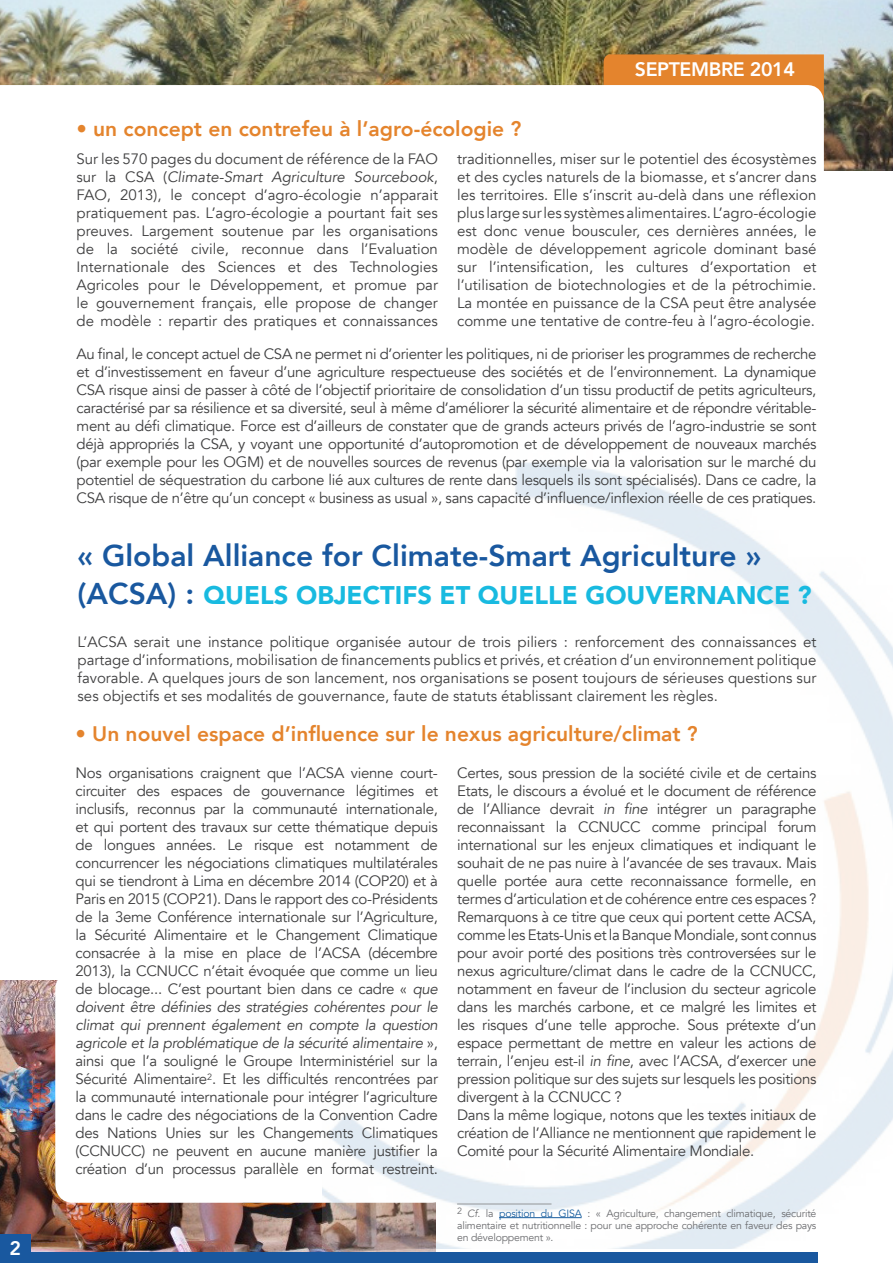
<style>
.page{position:relative;width:893px;height:1263px;background:#fff}
.page>*{position:absolute;margin:0;border:0;box-sizing:border-box;transform-origin:0 0}
.t1{font:800 30px "Avenir";color:#19589f}
.t2{font:900 25.5px "Avenir";color:#18bae0}
.t3{font:800 21px "Avenir";color:#e4842d}
.t4{font:800 19.5px "Avenir";letter-spacing:-.02em;color:#fff}
.t5{font:15px/18px "Avenir";letter-spacing:-.02em;color:#3e3e3f;text-align:justify}
.t6{font:10.5px/12px "Avenir";letter-spacing:-.02em;color:#6c6d70;text-align:justify}
.s1{font-style:italic}
.s2{font-weight:800;font-size:30px;color:#19589f}
.s3{color:#175d9e}
</style>
<div class="page">
<img style="left:0;top:981px;width:436px;height:272px">
<img style="left:0;top:0;width:893px;height:170px">
<div style="left:604px;top:54px;width:220px;height:31px;background:#e4842d"></div>
<div style="left:55px;top:972px;width:395px;height:231px;background:#fff;border-radius:18px"></div>
<div style="left:0;top:1253px;width:818px;height:10px;background:#19589f"></div>
<div style="left:0;top:1234px;width:30px;height:29px;background:#19589f"></div>
<img style="left:323px;top:462px;width:570px;height:787px">
<svg style="left:0;top:85px;width:824px;height:86px"></svg>
<hr style="left:499px;top:1217px;width:83px;height:1px;background:#175d9e">
<hr style="left:457px;top:1204px;width:94px;height:1px;background:#939598">
<p class="t4" style="left:9px;top:1233px;width:13px">2</p>
<p class="t3" style="left:77px;top:113px;width:446px">• un concept en contrefeu à l’agro-écologie ?</p>
<p class="t4" style="left:635px;top:54px;width:161px">SEPTEMBRE 2014</p>
<p class="t5" style="left:77px;top:151px;width:363px">Sur les 570 pages du document de référence de la FAO sur la CSA (<span class="s1">Climate-Smart Agriculture Sourcebook</span>, FAO, 2013), le concept d’agro-écologie n’apparait pratiquement pas. L’agro-écologie a pourtant fait ses preuves. Largement soutenue par les organisations de la société civile, reconnue dans l’Evaluation Internationale des Sciences et des Technologies Agricoles pour le Développement, et promue par le gouvernement français, elle propose de changer de modèle : repartir des pratiques et connaissances</p>
<p class="t5" style="left:457px;top:151px;width:361px">traditionnelles, miser sur le potentiel des écosystèmes et des cycles naturels de la biomasse, et s’ancrer dans les territoires. Elle s’inscrit au-delà dans une réflexion plus large sur les systèmes alimentaires. L’agro-écologie est donc venue bousculer, ces dernières années, le modèle de développement agricole dominant basé sur l’intensification, les cultures d’exportation et l’utilisation de biotechnologies et de la pétrochimie.<br>La montée en puissance de la CSA peut être analysée comme une tentative de contre-feu à l’agro-écologie.</p>
<p class="t5" style="left:77px;top:345px;width:741px">Au final, le concept actuel de CSA ne permet ni d’orienter les politiques, ni de prioriser les programmes de recherche et d’investissement en faveur d’une agriculture respectueuse des sociétés et de l’environnement. La dynamique CSA risque ainsi de passer à côté de l’objectif prioritaire de consolidation d’un tissu productif de petits agriculteurs, caractérisé par sa résilience et sa diversité, seul à même d’améliorer la sécurité alimentaire et de répondre véritable&shy;ment au défi climatique. Force est d’ailleurs de constater que de grands acteurs privés de l’agro-industrie se sont déjà appropriés la CSA, y voyant une opportunité d’autopromotion et de développement de nouveaux marchés (par exemple pour les OGM) et de nouvelles sources de revenus (par exemple via la valorisation sur le marché du potentiel de séquestration du carbone lié aux cultures de rente dans lesquels ils sont spécialisés). Dans ce cadre, la CSA risque de n’être qu’un concept « business as usual », sans capacité d’influence/inflexion réelle de ces pratiques.</p>
<p class="t1" style="left:78px;top:532px;width:685px">« Global Alliance for Climate-Smart Agriculture »</p>
<p class="t2" style="left:78px;top:573px;width:736px"><span class="s2">(ACSA) :</span> QUELS OBJECTIFS ET QUELLE GOUVERNANCE ?</p>
<p class="t5" style="left:78px;top:633px;width:740px">L’ACSA serait une instance politique organisée autour de trois piliers : renforcement des connaissances et partage d’informations, mobilisation de financements publics et privés, et création d’un environnement politique favorable. A quelques jours de son lancement, nos organisations se posent toujours de sérieuses questions sur ses objectifs et ses modalités de gouvernance, faute de statuts établissant clairement les règles.</p>
<p class="t3" style="left:75px;top:717px;width:624px">• Un nouvel espace d’influence sur le nexus agriculture/climat ?</p>
<p class="t5" style="left:75px;top:764px;width:364px">Nos organisations craignent que l’ACSA vienne court&shy;circuiter des espaces de gouvernance légitimes et inclusifs, reconnus par la communauté internationale, et qui portent des travaux sur cette thématique depuis de longues années. Le risque est notamment de concurrencer les négociations climatiques multilatérales qui se tiendront à Lima en décembre 2014 (COP20) et à Paris en 2015 (COP21). Dans le rapport des co-Présidents de la 3eme Conférence internationale sur l’Agriculture, la Sécurité Alimentaire et le Changement Climatique consacrée à la mise en place de l’ACSA (décembre 2013), la CCNUCC n’était évoquée que comme un lieu de blocage... C’est pourtant bien dans ce cadre « <span class="s1">que doivent être définies des stratégies cohérentes pour le climat qui prennent également en compte la question agricole et la problématique de la sécurité alimentaire</span> », ainsi que l’a souligné le Groupe Interministériel sur la Sécurité Alimentaire<sup>2</sup>. Et les difficultés rencontrées par la communauté internationale pour intégrer l’agriculture dans le cadre des négociations de la Convention Cadre des Nations Unies sur les Changements Climatiques (CCNUCC) ne peuvent en aucune manière justifier la création d’un processus parallèle en format restreint.</p>
<p class="t5" style="left:457px;top:764px;width:361px">Certes, sous pression de la société civile et de certains Etats, le discours a évolué et le document de référence de l’Alliance devrait <span class="s1">in fine</span> intégrer un paragraphe reconnaissant la CCNUCC comme principal forum international sur les enjeux climatiques et indiquant le souhait de ne pas nuire à l’avancée de ses travaux. Mais quelle portée aura cette reconnaissance formelle, en termes d’articulation et de cohérence entre ces espaces ?<br>Remarquons à ce titre que ceux qui portent cette ACSA, comme les Etats-Unis et la Banque Mondiale, sont connus pour avoir porté des positions très controversées sur le nexus agriculture/climat dans le cadre de la CCNUCC, notamment en faveur de l’inclusion du secteur agricole dans les marchés carbone, et ce malgré les limites et les risques d’une telle approche. Sous prétexte d’un espace permettant de mettre en valeur les actions de terrain, l’enjeu est-il <span class="s1">in fine</span>, avec l’ACSA, d’exercer une pression politique sur des sujets sur lesquels les positions divergent à la CCNUCC ?</p>
<p class="t5" style="left:457px;top:1106px;width:361px">Dans la même logique, notons que les textes initiaux de création de l’Alliance ne mentionnent que rapidement le Comité pour la Sécurité Alimentaire Mondiale.</p>
<p class="t6" style="left:457px;top:1207px;width:361px"><sup>2</sup> <span class="s1">Cf</span>. la <span class="s3">position du GISA</span> : « Agriculture, changement climatique, sécurité alimentaire et nutritionnelle : pour une approche cohérente en faveur des pays en développement ».</p>
</div>
